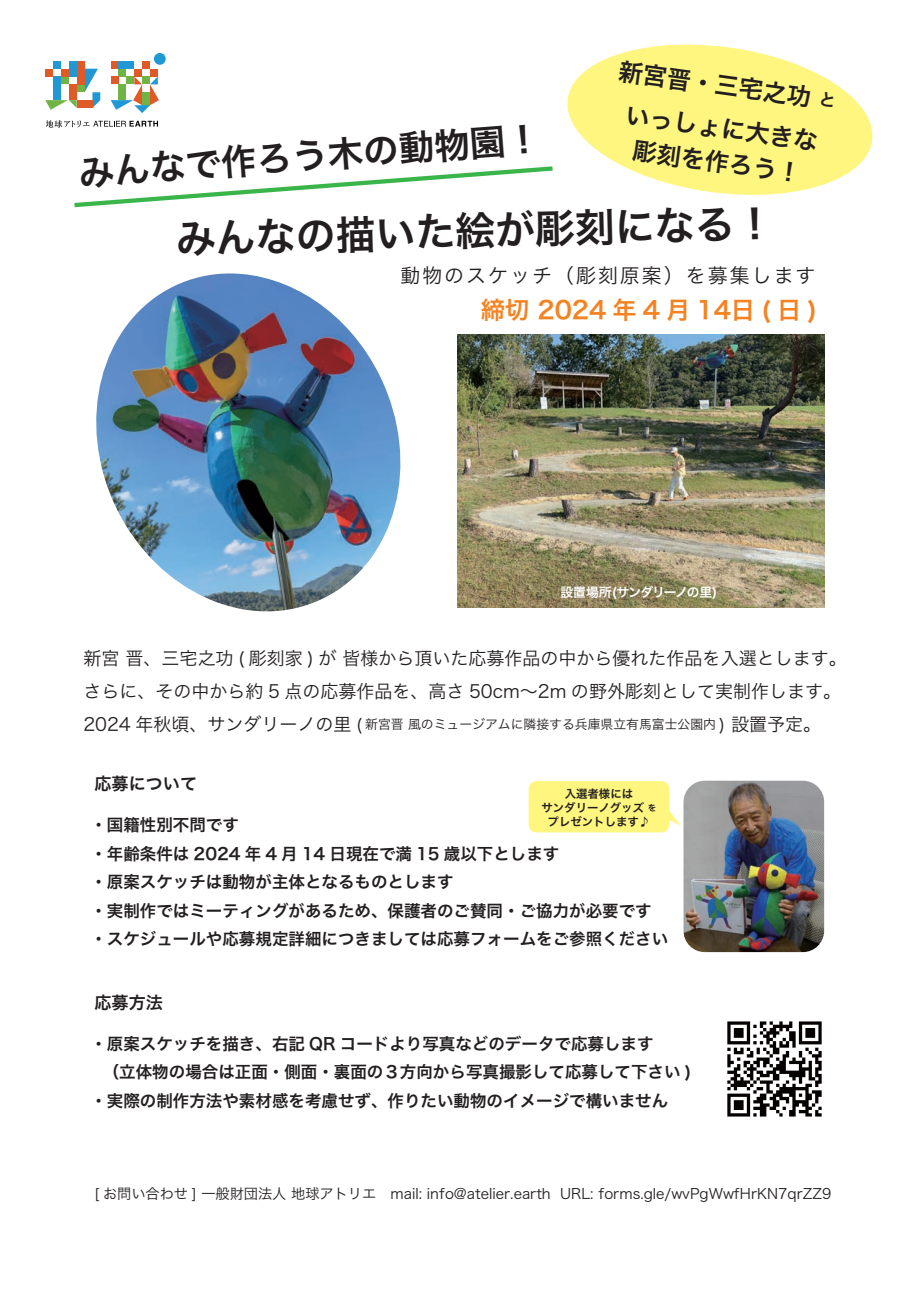
<style>
.page{position:relative;width:919px;height:1289px;background:#fff}
.page>*{position:absolute;margin:0;border:0;box-sizing:border-box;transform-origin:0 0}
.t1{font:39.9px "Hira Kaku Pro N W6";color:#231f20}
.t2{font:35.55px "Hira Kaku Pro N W6";color:#231f20}
.t3{font:24.3px/42.3px "Hira Kaku Pro N W6";color:#231f20;text-align:center}
.t4{font:24.15px "Hira Kaku Pro N W6";color:#f58220}
.t5{font:19.95px "Hira Kaku Pro N W3";letter-spacing:.1em;color:#231f20}
.t6{font:18px/33px "Hira Kaku Pro N W3";color:#231f20}
.t7{font:17.1px "Hira Kaku Pro N W6";color:#231f20}
.t8{font:16.5px/28.5px "Hira Kaku Pro N W6";color:#231f20}
.t9{font:14.25px "Hira Kaku Pro N W3";color:#231f20}
.t10{font:12.9px "Hira Kaku Pro N W3";color:#231f20}
.t11{font:12.9px "Hira Kaku Pro N W6";letter-spacing:-.075em;color:#fff}
.t12{font:11.4px/14.2px "Hira Kaku Pro W6";color:#231f20;text-align:center}
.s1{font-size:17.1px}
.s2{font-size:18px}
.s3{font-size:8.55px}
</style>
<div class="page">
<img style="left:683px;top:780px;width:141px;height:172px">
<img style="left:458px;top:334px;width:366px;height:274px">
<svg style="left:567px;top:45px;width:305px;height:150px"></svg>
<div style="left:61px;top:77px;width:8px;height:7px;background:#70b446"></div>
<div style="left:118px;top:69px;width:8px;height:8px;background:#70b446"></div>
<div style="left:77px;top:84px;width:8px;height:8px;background:#70b446"></div>
<div style="left:61px;top:69px;width:8px;height:8px;background:#e05a28"></div>
<svg style="left:45px;top:100px;width:32px;height:10px"></svg>
<svg style="left:111px;top:77px;width:48px;height:36px"></svg>
<div style="left:45px;top:69px;width:8px;height:8px;background:#e05a28"></div>
<div style="left:53px;top:61px;width:8px;height:8px;background:#2098d5"></div>
<div style="left:111px;top:61px;width:7px;height:8px;background:#e05a28"></div>
<div style="left:111px;top:77px;width:7px;height:7px;background:#e05a28"></div>
<div style="left:134px;top:69px;width:8px;height:8px;background:#e05a28"></div>
<div style="left:142px;top:61px;width:8px;height:8px;background:#e05a28"></div>
<div style="left:150px;top:69px;width:8px;height:8px;background:#e05a28"></div>
<div style="left:53px;top:77px;width:8px;height:23px;background:#2098d5"></div>
<div style="left:77px;top:61px;width:8px;height:23px;background:#e05a28"></div>
<div style="left:69px;top:61px;width:8px;height:16px;background:#2098d5"></div>
<div style="left:118px;top:61px;width:16px;height:8px;background:#2098d5"></div>
<svg style="left:85px;top:69px;width:15px;height:39px"></svg>
<div style="left:69px;top:84px;width:8px;height:16px;background:#e05a28"></div>
<div style="left:118px;top:84px;width:8px;height:16px;background:#70b446"></div>
<div style="left:77px;top:100px;width:15px;height:8px;background:#e05a28"></div>
<div style="left:154px;top:53px;width:12px;height:12px;background:#2098d5;border-radius:50%"></div>
<svg style="left:46px;top:120px;width:112px;height:8px"></svg>
<svg style="left:74px;top:166px;width:479px;height:42px"></svg>
<img style="left:727px;top:1021px;width:95px;height:96px">
<img style="left:96px;top:273px;width:305px;height:339px">
<svg style="left:528px;top:781px;width:152px;height:51px;background:#fff688"></svg>
<h3 class="t3" style="left:622px;top:49px;width:220px;rotate:8deg">新宮晋・三宅之功 <span class="s1">と</span>いっしょに大きな</h3>
<h2 class="t2" style="left:77px;top:140px;width:465px;rotate:-4deg">みんなで作ろう木の動物園！</h2>
<h1 class="t1" style="left:175px;top:200px;width:600px;rotate:-1deg">みんなの描いた絵が彫刻になる！</h1>
<h3 class="t3" style="left:636px;top:128px;width:171px;rotate:8deg">彫刻を作ろう！</h3>
<p class="t5" style="left:400px;top:257px;width:416px">動物のスケッチ（彫刻原案）を募集します</p>
<h3 class="t4" style="left:481px;top:288px;width:338px">締切 2024年4月14日(日)</h3>
<p class="t11" style="left:560px;top:580px;width:158px">設置場所(サンダリーノの里)</p>
<p class="t6" style="left:83px;top:640px;width:764px">新宮 晋、三宅之功 ( 彫刻家 ) が 皆様から頂いた応募作品の中から優れた作品を入選とします。さらに、その中から約 5 点の応募作品を、高さ 50cm～2m の野外彫刻として実制作します。</p>
<p class="t10" style="left:83px;top:713px;width:739px"><span class="s2">2024 年秋頃、サンダリーノの里</span> <span class="s1">(</span> 新宮晋 風のミュージアムに隣接する兵庫県立有馬富士公園内 <span class="s1">)</span> <span class="s2">設置予定。</span></p>
<p class="t7" style="left:94px;top:768px;width:104px">応募について</p>
<p class="t12" style="left:541px;top:785px;width:116px">入選者様には<br>サンダリーノグッズ <span class="s3">を</span>プレゼントします♪</p>
<p class="t8" style="left:90px;top:810px;width:579px">・国籍性別不問です<br>・年齢条件は 2024 年 4 月 14 日現在で満 15 歳以下とします<br>・原案スケッチは動物が主体となるものとします<br>・実制作ではミーティングがあるため、保護者のご賛同・ご協力が必要です・スケジュールや応募規定詳細につきましては応募フォームをご参照ください</p>
<p class="t7" style="left:94px;top:987px;width:70px">応募方法</p>
<p class="t8" style="left:90px;top:1028px;width:602px">・原案スケッチを描き、右記 QR コードより写真などのデータで応募します<br>　（立体物の場合は正面・側面・裏面の３方向から写真撮影して応募して下さい )・実際の制作方法や素材感を考慮せず、作りたい動物のイメージで構いません</p>
<p class="t9" style="left:94px;top:1181px;width:738px">[ お問い合わせ ] 一般財団法人 地球アトリエ　mail: info@atelier.earth URL: forms.gle/wvPgWwfHrKN7qrZZ9</p>
</div>
